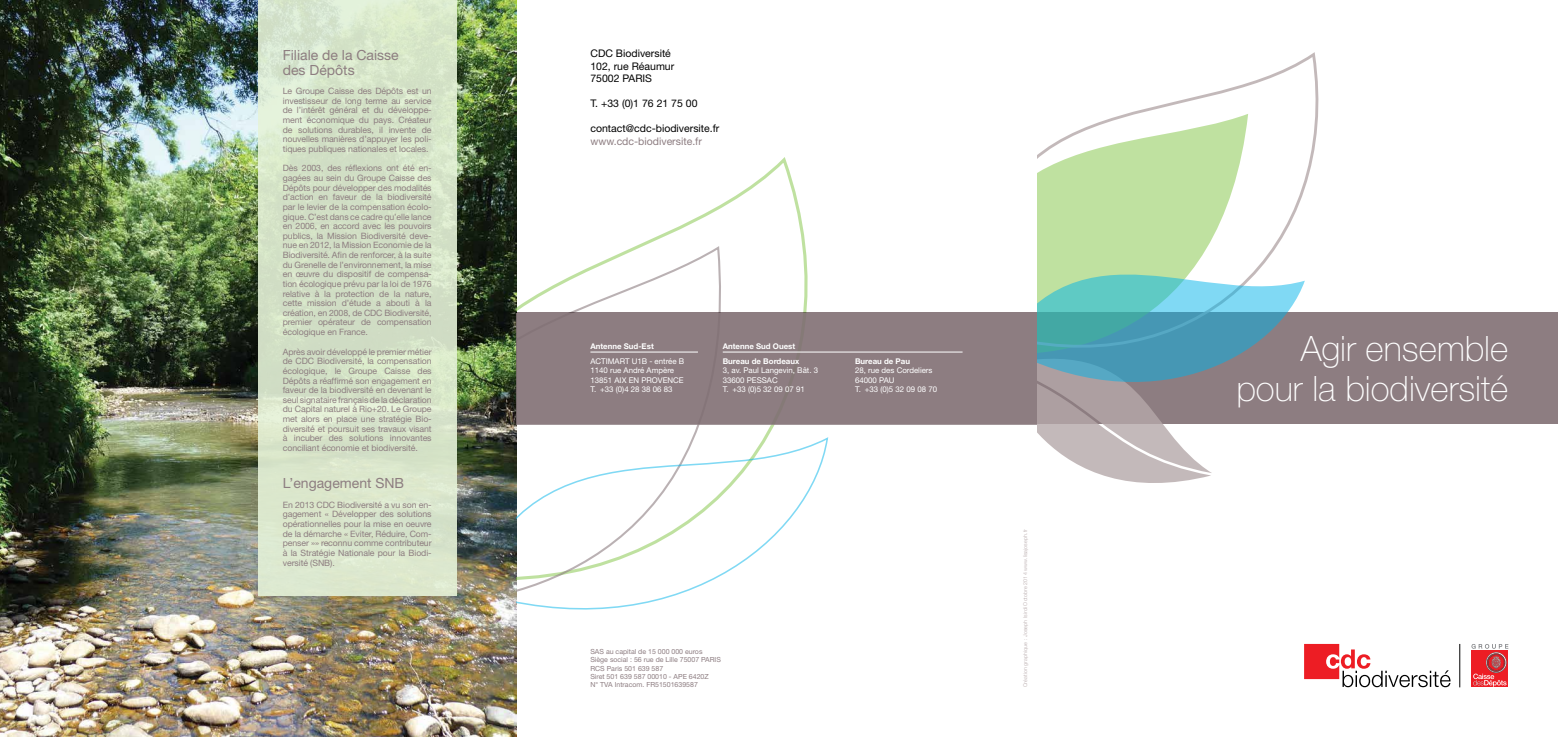
<style>
.page{position:relative;width:1558px;height:737px;background:#fff}
.page>*{position:absolute;margin:0;border:0;box-sizing:border-box;transform-origin:0 0}
.t1{font:100 35px/40.6px "Helvetica Neue LT Std";color:#fff;text-align:right}
.t2{font:14px/14.9px "Helvetica Neue LT Std";color:#8d7d80}
.t3{font:10.5px/12.6px "Helvetica Neue LT Std";color:#000}
.t4{font:10.5px "Helvetica Neue LT Std";color:#8d7d81}
.t5{font:8.75px/9.6px "Helvetica Neue LT Std";letter-spacing:-.01em;color:#8d7d80;text-align:justify}
.t6{font:7.88px/9.5px "Helvetica Neue LT Std";color:#fff}
.t7{font:700 7.88px/14.4px "Helvetica Neue LT Std";color:#fff}
.t8{font:7px/8.4px "Helvetica Neue LT Std";color:#8d7d81}
.t9{font:300 5.25px "Helvetica Neue LT Std";letter-spacing:.025em;color:#b5a8a9}
</style>
<div class="page">
<img style="left:0;top:0;width:516px;height:737px">
<div style="left:1037px;top:313px;width:521px;height:111px;background:#8d7d81"></div>
<hr style="left:1459px;top:644px;width:1px;height:43px;background:#000">
<div style="left:1471px;top:650px;width:37px;height:37px;background:#ed1d24"></div>
<svg style="left:1471px;top:644px;width:37px;height:42px"></svg>
<svg style="left:1304px;top:644px;width:146px;height:43px"></svg>
<svg style="left:1037px;top:52px;width:281px;height:261px"></svg>
<svg style="left:1037px;top:274px;width:268px;height:209px"></svg>
<svg style="left:516px;top:157px;width:291px;height:280px"></svg>
<svg style="left:516px;top:246px;width:205px;height:191px"></svg>
<svg style="left:516px;top:437px;width:312px;height:172px"></svg>
<div style="left:516px;top:313px;width:521px;height:111px;background:#8d7d81"></div>
<hr style="left:590px;top:352px;width:108px;height:1px;background:#fff">
<hr style="left:723px;top:352px;width:239px;height:1px;background:#fff">
<svg style="left:258px;top:0;width:198px;height:595px;background:#d7e4ca"></svg>
<h2 class="t2" style="left:283px;top:47px;width:117px">Filiale de la Caisse des Dépôts</h2>
<p class="t5" style="left:283px;top:86px;width:150px">Le Groupe Caisse des Dépôts est un investisseur de long terme au service de l’intérêt général et du développe&shy;ment économique du pays. Créateur de solutions durables, il invente de nouvelles manières d’appuyer les poli&shy;tiques publiques nationales et locales.</p>
<p class="t5" style="left:283px;top:163px;width:150px">Dès 2003, des réflexions ont été en&shy;gagées au sein du Groupe Caisse des Dépôts pour développer des modalités d’action en faveur de la biodiversité par le levier de la compensation écolo&shy;gique. C’est dans ce cadre qu’elle lance en 2006, en accord avec les pouvoirs publics, la Mission Biodiversité deve&shy;nue en 2012, la Mission Economie de la Biodiversité. Afin de renforcer, à la suite du Grenelle de l’environnement, la mise en œuvre du dispositif de compensa&shy;tion écologique prévu par la loi de 1976 relative à la protection de la nature, cette mission d’étude a abouti à la création, en 2008, de CDC Biodiversité, premier opérateur de compensation écologique en France.</p>
<p class="t5" style="left:283px;top:346px;width:150px">Après avoir développé le premier métier de CDC Biodiversité, la compensation écologique, le Groupe Caisse des Dépôts a réaffirmé son engagement en faveur de la biodiversité en devenant le seul signataire français de la déclaration du Capital naturel à Rio+20. Le Groupe met alors en place une stratégie Bio&shy;diversité et poursuit ses travaux visant à incuber des solutions innovantes conciliant économie et biodiversité.</p>
<h2 class="t2" style="left:283px;top:475px;width:123px">L’engagement SNB</h2>
<p class="t5" style="left:283px;top:499px;width:150px">En 2013 CDC Biodiversité a vu son en&shy;gagement « Développer des solutions opérationnelles pour la mise en oeuvre de la démarche « Eviter, Réduire, Com&shy;penser »» reconnu comme contributeur à la Stratégie Nationale pour la Biodi&shy;versité (SNB).</p>
<p class="t3" style="left:590px;top:47px;width:85px">CDC Biodiversité<br>102, rue Réaumur<br>75002 PARIS</p>
<p class="t3" style="left:590px;top:97px;width:109px">T. +33 (0)1 76 21 75 00</p>
<p class="t3" style="left:590px;top:122px;width:130px">contact@cdc-biodiversite.fr</p>
<p class="t4" style="left:590px;top:135px;width:113px">www.cdc-biodiversite.fr</p>
<p class="t7" style="left:590px;top:339px;width:65px">Antenne Sud-Est</p>
<p class="t6" style="left:590px;top:356px;width:95px">ACTIMART U1B - entrée B<br>1140 rue André Ampère<br>13851 AIX EN PROVENCE<br>T. +33 (0)4 28 38 06 83</p>
<p class="t7" style="left:723px;top:339px;width:78px">Antenne Sud Ouest<br>Bureau de Bordeaux</p>
<p class="t6" style="left:723px;top:365px;width:97px">3, av. Paul Langevin, Bât. 3<br>33600 PESSAC<br>T. +33 (0)5 32 09 07 91</p>
<p class="t7" style="left:855px;top:353px;width:56px">Bureau de Pau</p>
<p class="t6" style="left:855px;top:365px;width:84px">28, rue des Cordeliers<br>64000 PAU<br>T. +33 (0)5 32 09 08 70</p>
<p class="t8" style="left:590px;top:647px;width:132px">SAS au capital de 15 000 000 euros<br>Siège social : 56 rue de Lille 75007 PARIS<br>RCS Paris 501 639 587<br>Siret 501 639 587 00010 - APE 6420Z<br>N° TVA Intracom. FR51501639587</p>
<p class="t9" style="left:1022px;top:687px;width:160px;rotate:-90deg">Création graphique : Joseph Isirdi Octobre 2014 www.lisajoseph.fr</p>
<h1 class="t1" style="left:1236px;top:328px;width:273px">Agir ensemble pour la biodiversité</h1>
</div>
